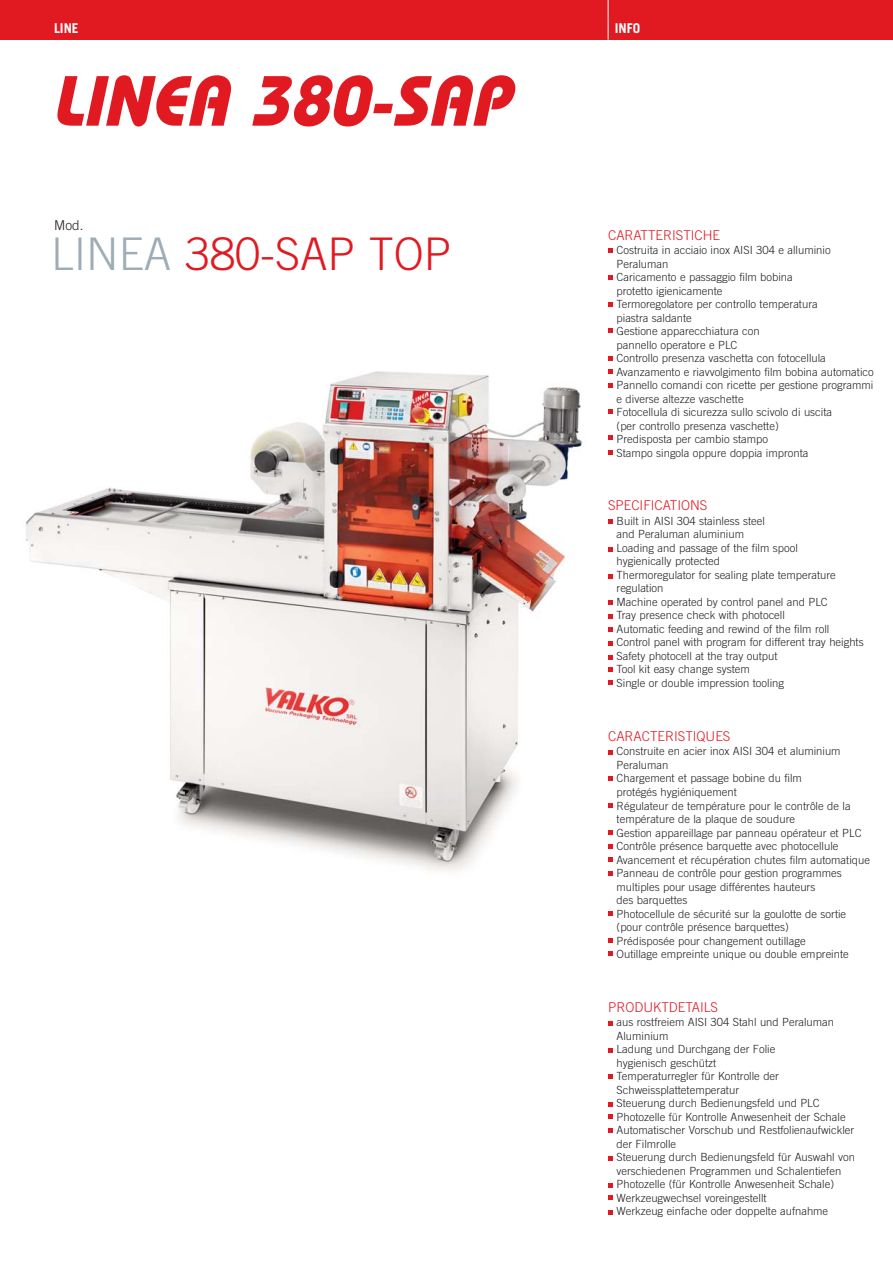
<style>
.page{position:relative;width:893px;height:1263px;background:#fff}
.page>*{position:absolute;margin:0;border:0;box-sizing:border-box;transform-origin:0 0}
.t1{font:italic 700 70.8px "Bauhaus";color:#e11a22}
.t2{font:300 45px "Trade Gothic LT Std";color:#e11a22}
.t3{font:300 13.5px "Trade Gothic LT Std";color:#e11a22}
.t4{font:700 13.5px "Trade Gothic LT Std";color:#fff}
.t5{font:300 13.5px "Trade Gothic LT Std";color:#231f20}
.t6{font:300 11.25px/13.5px "Trade Gothic LT Std";color:#231f20}
.s1{color:#9eacb5}
</style>
<div class="page">
<img style="left:25px;top:356px;width:588px;height:556px">
<svg style="left:608px;top:249px;width:4px;height:4px"></svg>
<svg style="left:608px;top:329px;width:4px;height:4px"></svg>
<svg style="left:608px;top:276px;width:4px;height:4px"></svg>
<svg style="left:608px;top:356px;width:4px;height:5px"></svg>
<svg style="left:608px;top:302px;width:4px;height:5px"></svg>
<svg style="left:608px;top:369px;width:4px;height:5px"></svg>
<svg style="left:608px;top:383px;width:4px;height:4px"></svg>
<svg style="left:608px;top:451px;width:4px;height:4px"></svg>
<svg style="left:608px;top:410px;width:4px;height:4px"></svg>
<svg style="left:608px;top:436px;width:4px;height:4px"></svg>
<svg style="left:608px;top:520px;width:4px;height:4px"></svg>
<svg style="left:608px;top:750px;width:4px;height:4px"></svg>
<svg style="left:608px;top:844px;width:4px;height:4px"></svg>
<svg style="left:608px;top:777px;width:4px;height:4px"></svg>
<svg style="left:608px;top:830px;width:4px;height:5px"></svg>
<svg style="left:608px;top:803px;width:4px;height:5px"></svg>
<svg style="left:608px;top:857px;width:4px;height:4px"></svg>
<svg style="left:608px;top:872px;width:4px;height:4px"></svg>
<svg style="left:608px;top:952px;width:4px;height:4px"></svg>
<svg style="left:608px;top:911px;width:4px;height:4px"></svg>
<svg style="left:608px;top:938px;width:4px;height:5px"></svg>
<svg style="left:608px;top:1021px;width:4px;height:5px"></svg>
<svg style="left:608px;top:1211px;width:4px;height:4px"></svg>
<svg style="left:608px;top:1048px;width:4px;height:4px"></svg>
<svg style="left:608px;top:1102px;width:4px;height:4px"></svg>
<svg style="left:608px;top:1074px;width:4px;height:5px"></svg>
<svg style="left:608px;top:1114px;width:4px;height:5px"></svg>
<svg style="left:608px;top:1128px;width:4px;height:4px"></svg>
<svg style="left:608px;top:1156px;width:4px;height:4px"></svg>
<svg style="left:608px;top:1195px;width:4px;height:4px"></svg>
<svg style="left:608px;top:1183px;width:4px;height:4px"></svg>
<svg style="left:608px;top:614px;width:4px;height:4px"></svg>
<svg style="left:608px;top:547px;width:4px;height:4px"></svg>
<svg style="left:608px;top:627px;width:4px;height:4px"></svg>
<svg style="left:608px;top:641px;width:4px;height:4px"></svg>
<svg style="left:608px;top:655px;width:4px;height:4px"></svg>
<svg style="left:608px;top:667px;width:4px;height:5px"></svg>
<svg style="left:608px;top:680px;width:4px;height:5px"></svg>
<svg style="left:608px;top:574px;width:4px;height:5px"></svg>
<svg style="left:608px;top:600px;width:4px;height:4px"></svg>
<div style="left:0;top:0;width:893px;height:39px;background:#e11a22"></div>
<hr style="left:608px;top:0;width:1px;height:40px;background:#fff">
<p class="t4" style="left:54px;top:20px;width:26px">LINE</p>
<p class="t4" style="left:615px;top:20px;width:27px">INFO</p>
<h1 class="t1" style="left:51px;top:76px;width:473px">LINEA 380-SAP</h1>
<p class="t5" style="left:54px;top:220px;width:31px">Mod.</p>
<h2 class="t2" style="left:51px;top:238px;width:402px"><span class="s1">LINEA</span> 380-SAP TOP</h2>
<p class="t3" style="left:608px;top:230px;width:114px">CARATTERISTICHE</p>
<p class="t6" style="left:617px;top:244px;width:259px">Costruita in acciaio inox AISI 304 e alluminio Peraluman<br>Caricamento e passaggio film bobina<br>protetto igienicamente<br>Termoregolatore per controllo temperatura<br>piastra saldante<br>Gestione apparecchiatura con<br>pannello operatore e PLC<br>Controllo presenza vaschetta con fotocellula Avanzamento e riavvolgimento film bobina automatico Pannello comandi con ricette per gestione programmi e diverse altezze vaschette<br>Fotocellula di sicurezza sullo scivolo di uscita<br>(per controllo presenza vaschette)<br>Predisposta per cambio stampo<br>Stampo singola oppure doppia impronta</p>
<p class="t3" style="left:608px;top:501px;width:101px">SPECIFICATIONS</p>
<p class="t6" style="left:617px;top:515px;width:249px">Built in AISI 304 stainless steel<br>and Peraluman aluminium<br>Loading and passage of the film spool<br>hygienically protected<br>Thermoregulator for sealing plate temperature regulation<br>Machine operated by control panel and PLC<br>Tray presence check with photocell<br>Automatic feeding and rewind of the film roll Control panel with program for different tray heights Safety photocell at the tray output<br>Tool kit easy change system<br>Single or double impression tooling</p>
<p class="t3" style="left:608px;top:731px;width:124px">CARACTERISTIQUES</p>
<p class="t6" style="left:617px;top:746px;width:255px">Construite en acier inox AISI 304 et aluminium Peraluman<br>Chargement et passage bobine du film<br>protégés hygiéniquement<br>Régulateur de température pour le contrôle de la température de la plaque de soudure<br>Gestion appareillage par panneau opérateur et PLC Contrôle présence barquette avec photocellule Avancement et récupération chutes film automatique Panneau de contrôle pour gestion programmes multiples pour usage différentes hauteurs<br>des barquettes<br>Photocellule de sécurité sur la goulotte de sortie (pour contrôle présence barquettes)<br>Prédisposée pour changement outillage<br>Outillage empreinte unique ou double empreinte</p>
<p class="t3" style="left:608px;top:1002px;width:112px">PRODUKTDETAILS</p>
<p class="t6" style="left:617px;top:1016px;width:240px">aus rostfreiem AISI 304 Stahl und Peraluman Aluminium<br>Ladung und Durchgang der Folie<br>hygienisch geschützt<br>Temperaturregler für Kontrolle der Schweissplattetemperatur<br>Steuerung durch Bedienungsfeld und PLC Photozelle für Kontrolle Anwesenheit der Schale Automatischer Vorschub und Restfolienaufwickler der Filmrolle<br>Steuerung durch Bedienungsfeld für Auswahl von verschiedenen Programmen und Schalentiefen Photozelle (für Kontrolle Anwesenheit Schale)<br>Werkzeugwechsel voreingestellt<br>Werkzeug einfache oder doppelte aufnahme</p>
</div>
